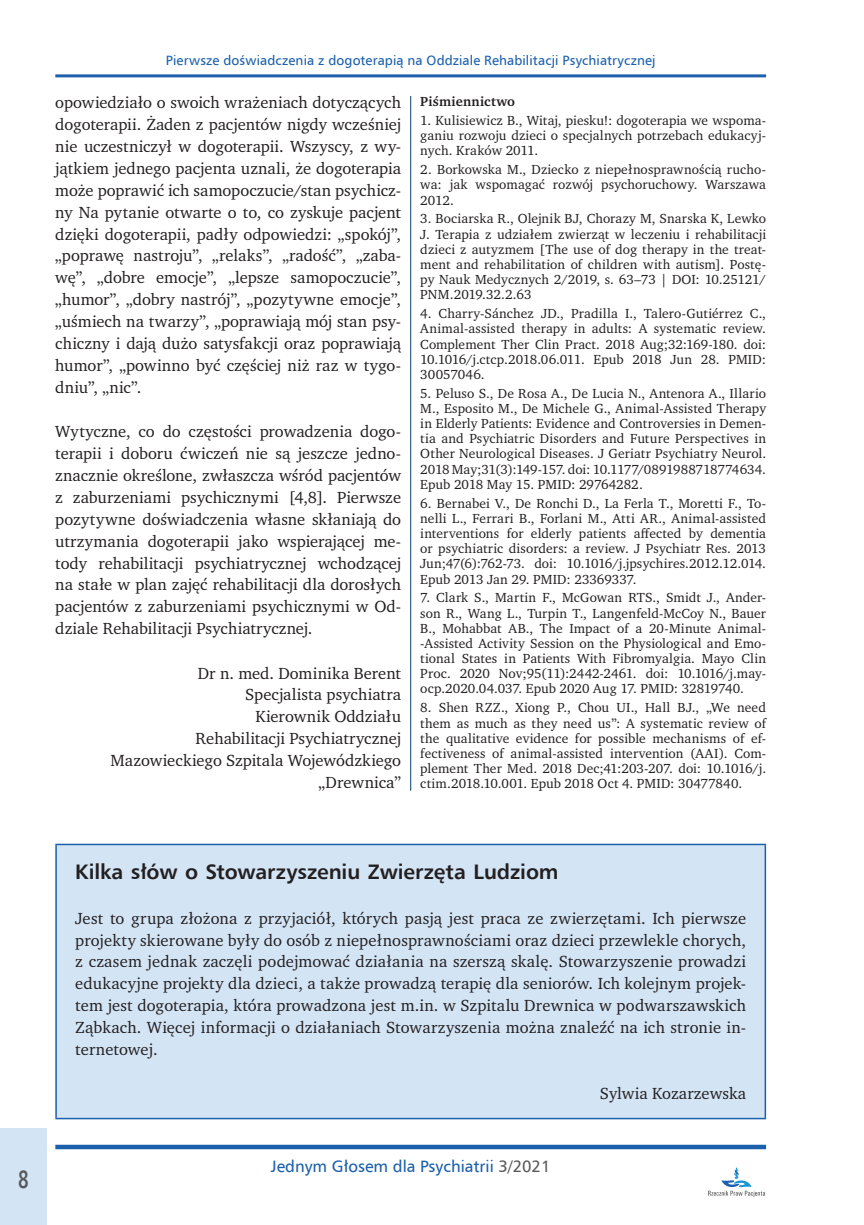
<style>
.page{position:relative;width:864px;height:1225px;background:#fff}
.page>*{position:absolute;margin:0;border:0;box-sizing:border-box;transform-origin:0 0}
.t1{font:700 25.2px "Humnst 777 EU";color:#57585a;scale:.71 1}
.t2{font:700 21px "Humnst 777 EU";letter-spacing:-.005em;color:#231f20}
.t3{font:16.5px/21.9px "Charter ITC Pro";letter-spacing:.005em;color:#231f20;text-align:justify}
.t4{font:16.5px "Humnst 777 EU Normal";color:#1c60ac}
.t5{font:13.5px/15.1px "Charter ITC Pro";color:#231f20;text-align:justify}
.t6{font:13.5px "Humnst 777 EU Normal";letter-spacing:.005em;color:#1c60ac}
.t7{font:700 13.5px "Charter ITC Pro";letter-spacing:.025em;color:#231f20}
.s1{color:#57585a}
</style>
<div class="page">
<div style="left:55px;top:1144px;width:710px;height:5px;background:#1c60ac"></div>
<svg style="left:708px;top:1167px;width:56px;height:30px"></svg>
<div style="left:0;top:1127px;width:47px;height:98px;background:#d3e4f5"></div>
<hr style="left:55px;top:74px;width:710px;height:3px;background:#1c60ac">
<div style="left:56px;top:844px;width:709px;height:274px;background:#d3e4f5"></div>
<hr style="left:55px;top:843px;width:710px;height:2px;background:#1c60ac">
<hr style="left:55px;top:845px;width:2px;height:272px;background:#1c60ac">
<hr style="left:764px;top:845px;width:1px;height:272px;background:#1c60ac">
<hr style="left:55px;top:1117px;width:710px;height:2px;background:#1c60ac">
<hr style="left:410px;top:96px;width:1px;height:694px;background:#02406e">
<p class="t6" style="left:166px;top:52px;width:491px">Pierwsze doświadczenia z dogoterapią na Oddziale Rehabilitacji Psychiatrycznej</p>
<p class="t3" style="left:55px;top:91px;width:347px">opowiedziało o swoich wrażeniach dotyczących dogoterapii. Żaden z pacjentów nigdy wcześniej nie uczestniczył w dogoterapii. Wszyscy, z wy&shy;jątkiem jednego pacjenta uznali, że dogoterapia może poprawić ich samopoczucie/stan psychicz&shy;ny Na pytanie otwarte o to, co zyskuje pacjent dzięki dogoterapii, padły odpowiedzi: „spokój”, „poprawę nastroju”, „relaks”, „radość”, „zaba&shy;wę”, „dobre emocje”, „lepsze samopoczucie”, „humor”, „dobry nastrój”, „pozytywne emocje”, „uśmiech na twarzy”, „poprawiają mój stan psy&shy;chiczny i dają dużo satysfakcji oraz poprawiają humor”, „powinno być częściej niż raz w tygo&shy;dniu”, „nic”.</p>
<p class="t3" style="left:55px;top:420px;width:347px">Wytyczne, co do częstości prowadzenia dogo&shy;terapii i doboru ćwiczeń nie są jeszcze jedno&shy;znacznie określone, zwłaszcza wśród pacjentów z zaburzeniami psychicznymi [4,8]. Pierwsze pozytywne doświadczenia własne skłaniają do utrzymania dogoterapii jako wspierającej me&shy;tody rehabilitacji psychiatrycznej wchodzącej na stałe w plan zajęć rehabilitacji dla dorosłych pacjentów z zaburzeniami psychicznymi w Od&shy;dziale Rehabilitacji Psychiatrycznej.</p>
<p class="t3" style="left:110px;top:661px;width:292px;text-align:right">Dr n. med. Dominika Berent<br>Specjalista psychiatra<br>Kierownik Oddziału<br>Rehabilitacji Psychiatrycznej<br>Mazowieckiego Szpitala Wojewódzkiego „Drewnica”</p>
<p class="t7" style="left:420px;top:93px;width:96px">Piśmiennictwo</p>
<p class="t5" style="left:420px;top:112px;width:347px">1. Kulisiewicz B., Witaj, piesku!: dogoterapia we wspoma&shy;ganiu rozwoju dzieci o specjalnych potrzebach edukacyj&shy;nych. Kraków 2011.</p>
<p class="t5" style="left:420px;top:162px;width:347px">2. Borkowska M., Dziecko z niepełnosprawnością rucho&shy;wa: jak wspomagać rozwój psychoruchowy. Warszawa 2012.</p>
<p class="t5" style="left:420px;top:211px;width:347px">3. Bociarska R., Olejnik BJ, Chorazy M, Snarska K, Lewko J. Terapia z udziałem zwierząt w leczeniu i rehabilitacji dzieci z autyzmem [The use of dog therapy in the treat&shy;ment and rehabilitation of children with autism]. Postę&shy;py Nauk Medycznych 2/2019, s. 63–73 | DOI: 10.25121/ PNM.2019.32.2.63</p>
<p class="t5" style="left:420px;top:306px;width:347px">4. Charry-Sánchez JD., Pradilla I., Talero-Gutiérrez C., Animal-assisted therapy in adults: A systematic review.<br>Complement Ther Clin Pract. 2018 Aug;32:169-180. doi:<br>10.1016/j.ctcp.2018.06.011. Epub 2018 Jun 28. PMID:<br>30057046.</p>
<p class="t5" style="left:420px;top:385px;width:347px">5. Peluso S., De Rosa A., De Lucia N., Antenora A., Illario M., Esposito M., De Michele G., Animal-Assisted Therapy in Elderly Patients: Evidence and Controversies in Demen&shy;tia and Psychiatric Disorders and Future Perspectives in Other Neurological Diseases. J Geriatr Psychiatry Neurol.<br>2018 May;31(3):149-157. doi: 10.1177/0891988718774634.<br>Epub 2018 May 15. PMID: 29764282.</p>
<p class="t5" style="left:420px;top:495px;width:347px">6. Bernabei V., De Ronchi D., La Ferla T., Moretti F., To&shy;nelli L., Ferrari B., Forlani M., Atti AR., Animal-assisted interventions for elderly patients affected by dementia or psychiatric disorders: a review. J Psychiatr Res. 2013<br>Jun;47(6):762-73. doi: 10.1016/j.jpsychires.2012.12.014.<br>Epub 2013 Jan 29. PMID: 23369337.</p>
<p class="t5" style="left:420px;top:590px;width:347px">7. Clark S., Martin F., McGowan RTS., Smidt J., Ander&shy;son R., Wang L., Turpin T., Langenfeld-McCoy N., Bauer B., Mohabbat AB., The Impact of a 20-Minute Animal--Assisted Activity Session on the Physiological and Emo&shy;tional States in Patients With Fibromyalgia. Mayo Clin Proc. 2020 Nov;95(11):2442-2461. doi: 10.1016/j.may&shy;ocp.2020.04.037. Epub 2020 Aug 17. PMID: 32819740.</p>
<p class="t5" style="left:420px;top:700px;width:347px">8. Shen RZZ., Xiong P., Chou UI., Hall BJ., „We need them as much as they need us”: A systematic review of the qualitative evidence for possible mechanisms of ef&shy;fectiveness of animal-assisted intervention (AAI). Com&shy;plement Ther Med. 2018 Dec;41:203-207. doi: 10.1016/j. ctim.2018.10.001. Epub 2018 Oct 4. PMID: 30477840.</p>
<h1 class="t1" style="left:18px;top:1163px;width:16px">8</h1>
<h2 class="t2" style="left:75px;top:858px;width:484px">Kilka słów o Stowarzyszeniu Zwierzęta Ludziom</h2>
<p class="t3" style="left:75px;top:906px;width:672px">Jest to grupa złożona z przyjaciół, których pasją jest praca ze zwierzętami. Ich pierwsze projekty skierowane były do osób z niepełnosprawnościami oraz dzieci przewlekle chorych, z czasem jednak zaczęli podejmować działania na szerszą skalę. Stowarzyszenie prowadzi edukacyjne projekty dla dzieci, a także prowadzą terapię dla seniorów. Ich kolejnym projek&shy;tem jest dogoterapia, która prowadzona jest m.in. w Szpitalu Drewnica w podwarszawskich Ząbkach. Więcej informacji o działaniach Stowarzyszenia można znaleźć na ich stronie in&shy;ternetowej.</p>
<p class="t3" style="left:599px;top:1082px;width:148px">Sylwia Kozarzewska</p>
<p class="t4" style="left:271px;top:1155px;width:281px">Jednym Głosem dla Psychiatrii <span class="s1">3/2021</span></p>
</div>
